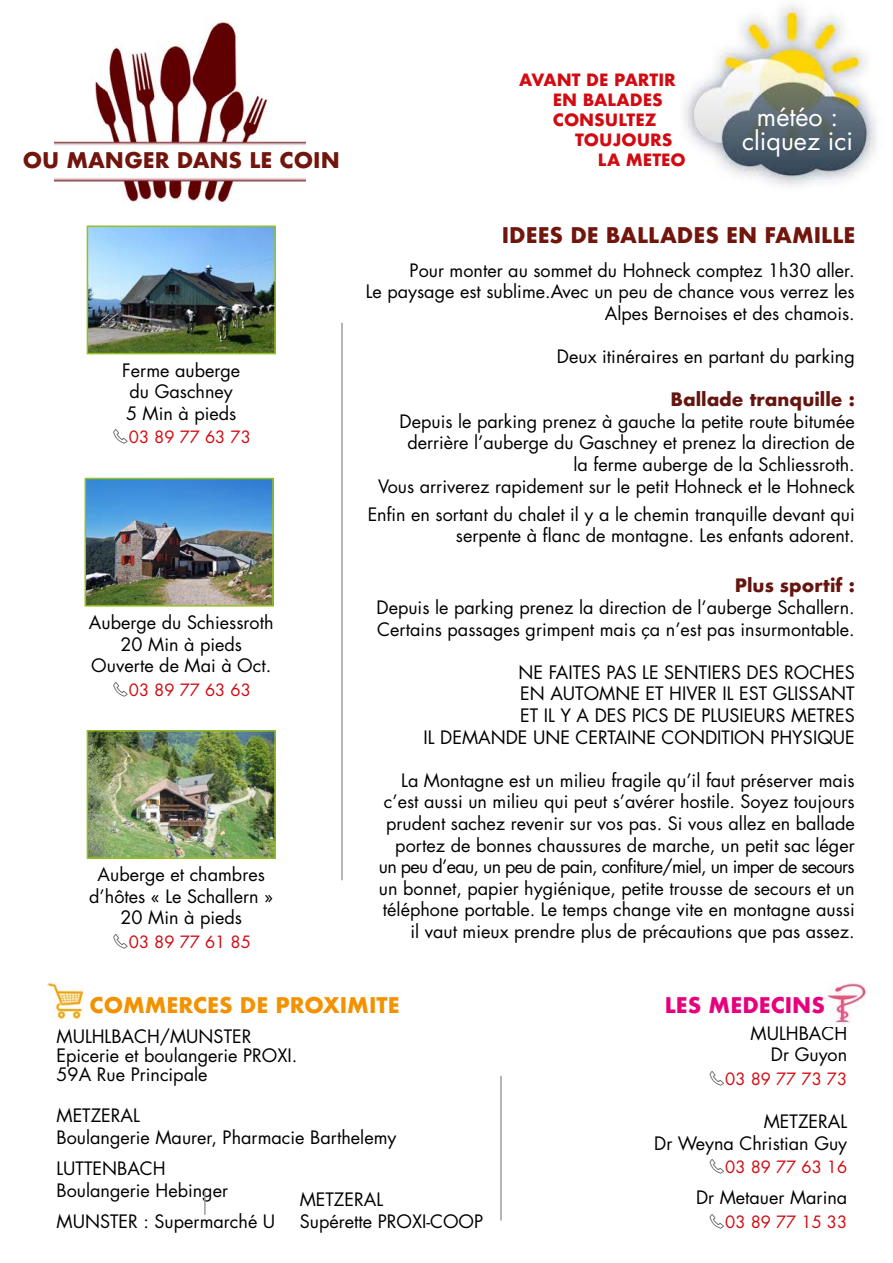
<style>
.page{position:relative;width:893px;height:1263px;background:#fff}
.page>*{position:absolute;margin:0;border:0;box-sizing:border-box;transform-origin:0 0}
.t1{font:25.2px/24.3px "Futura";color:#fff;text-align:center}
.t2{font:700 21px "Futura";color:#71150d}
.t3{font:700 21px "Futura";color:#f39200}
.t4{font:700 21px "Futura";color:#e6007d}
.t5{font:18px/21.6px "Futura";color:#000;text-align:right}
.t6{font:700 18px "Futura";color:#65140e}
.t7{font:16.5px "Futura";color:#d20a11}
.t8{font:700 16.5px/19.8px "Futura";color:#d20a11}
.s1{font-family:"FF Dingbests";font-size:19.5px;color:#060b0f}
</style>
<div class="page">
<img style="left:684px;top:5px;width:192px;height:182px">
<img style="left:55px;top:22px;width:251px;height:181px">
<img style="left:90px;top:228px;width:183px;height:123px">
<div style="left:87px;top:225px;width:189px;height:129px;border:2px solid #95c11f"></div>
<img style="left:88px;top:481px;width:183px;height:123px">
<div style="left:85px;top:478px;width:189px;height:129px;border:2px solid #95c11f"></div>
<img style="left:90px;top:733px;width:183px;height:123px">
<div style="left:87px;top:730px;width:189px;height:129px;border:2px solid #95c11f"></div>
<hr style="left:341px;top:323px;width:2px;height:557px;background:#9d9d9c">
<img style="left:47px;top:982px;width:36px;height:37px">
<img style="left:825px;top:982px;width:41px;height:41px">
<hr style="left:500px;top:1076px;width:2px;height:144px;background:#9d9d9c">
<hr style="left:204px;top:1191px;width:2px;height:24px;background:#9d9d9c">
<p class="t2" style="left:23px;top:145px;width:319px">OU MANGER DANS LE COIN</p>
<p class="t5" style="left:122px;top:359px;width:119px;text-align:left">Ferme auberge du Gaschney<br>5 Min à pieds</p>
<p class="t7" style="left:112px;top:426px;width:141px"><span class="s1">S</span>03 89 77 63 73</p>
<p class="t5" style="left:89px;top:611px;width:186px;text-align:center">Auberge du Schiessroth<br>20 Min à pieds<br>Ouverte de Mai à Oct.</p>
<p class="t7" style="left:112px;top:678px;width:141px"><span class="s1">S</span>03 89 77 63 63</p>
<p class="t5" style="left:89px;top:863px;width:186px;text-align:center">Auberge et chambres d’hôtes « Le Schallern »<br>20 Min à pieds</p>
<p class="t7" style="left:112px;top:930px;width:141px"><span class="s1">S</span>03 89 77 61 85</p>
<p class="t8" style="left:553px;top:70px;width:125px;text-indent:-34px">AVANT DE PARTIR<br>EN BALADES<br>CONSULTEZ</p>
<p class="t8" style="left:598px;top:130px;width:90px;text-indent:-22px">TOUJOURS<br>LA METEO</p>
<h1 class="t1" style="left:742px;top:104px;width:113px">météo : cliquez ici</h1>
<p class="t2" style="left:502px;top:220px;width:355px">IDEES DE BALLADES EN FAMILLE</p>
<p class="t5" style="left:366px;top:259px;width:491px">Pour monter au sommet du Hohneck comptez 1h30 aller.<br>Le paysage est sublime.Avec un peu de chance vous verrez les<br>Alpes Bernoises et des chamois.</p>
<p class="t5" style="left:557px;top:345px;width:299px">Deux itinéraires en partant du parking</p>
<p class="t6" style="left:671px;top:386px;width:186px">Ballade tranquille :</p>
<p class="t5" style="left:378px;top:410px;width:478px">Depuis le parking prenez à gauche la petite route bitumée derrière l’auberge du Gaschney et prenez la direction de<br>la ferme auberge de la Schliessroth.<br>Vous arriverez rapidement sur le petit Hohneck et le Hohneck</p>
<p class="t5" style="left:368px;top:503px;width:489px">Enfin en sortant du chalet il y a le chemin tranquille devant qui serpente à flanc de montagne. Les enfants adorent.</p>
<p class="t6" style="left:735px;top:572px;width:121px">Plus sportif :</p>
<p class="t5" style="left:376px;top:596px;width:480px;text-align:left">Depuis le parking prenez la direction de l’auberge Schallern.<br>Certains passages grimpent mais ça n’est pas insurmontable.</p>
<p class="t5" style="left:424px;top:661px;width:433px">NE FAITES PAS LE SENTIERS DES ROCHES<br>EN AUTOMNE ET HIVER IL EST GLISSANT<br>ET IL Y A DES PICS DE PLUSIEURS METRES<br>IL DEMANDE UNE CERTAINE CONDITION PHYSIQUE</p>
<p class="t5" style="left:379px;top:769px;width:477px">La Montagne est un milieu fragile qu’il faut préserver mais c’est aussi un milieu qui peut s’avérer hostile. Soyez toujours prudent sachez revenir sur vos pas. Si vous allez en ballade portez de bonnes chaussures de marche, un petit sac léger un peu d’eau, un peu de pain, confiture/miel, un imper de secours un bonnet, papier hygiénique, petite trousse de secours et un téléphone portable. Le temps change vite en montagne aussi il vaut mieux prendre plus de précautions que pas assez.</p>
<p class="t3" style="left:89px;top:990px;width:312px">COMMERCES DE PROXIMITE</p>
<p class="t4" style="left:665px;top:990px;width:162px">LES MEDECINS</p>
<p class="t5" style="left:57px;top:1026px;width:242px;line-height:19.2px;text-align:left">MULHLBACH/MUNSTER<br>Epicerie et boulangerie PROXI.<br>59A Rue Principale</p>
<p class="t5" style="left:57px;top:1104px;width:341px;text-align:left">METZERAL<br>Boulangerie Maurer, Pharmacie Barthelemy</p>
<p class="t5" style="left:57px;top:1157px;width:173px;text-align:left">LUTTENBACH<br>Boulangerie Hebinger</p>
<p class="t5" style="left:57px;top:1210px;width:220px">MUNSTER : Supermarché U</p>
<p class="t5" style="left:751px;top:1022px;width:98px">MULHBACH<br>Dr Guyon</p>
<p class="t7" style="left:708px;top:1067px;width:141px"><span class="s1">S</span>03 89 77 73 73</p>
<p class="t5" style="left:654px;top:1110px;width:195px">METZERAL<br>Dr Weyna Christian Guy</p>
<p class="t7" style="left:708px;top:1155px;width:141px"><span class="s1">S</span>03 89 77 63 16</p>
<p class="t5" style="left:696px;top:1186px;width:153px">Dr Metauer Marina</p>
<p class="t7" style="left:708px;top:1210px;width:141px"><span class="s1">S</span>03 89 77 15 33</p>
<p class="t5" style="left:300px;top:1188px;width:185px;text-align:left">METZERAL<br>Supérette PROXI-COOP</p>
</div>
